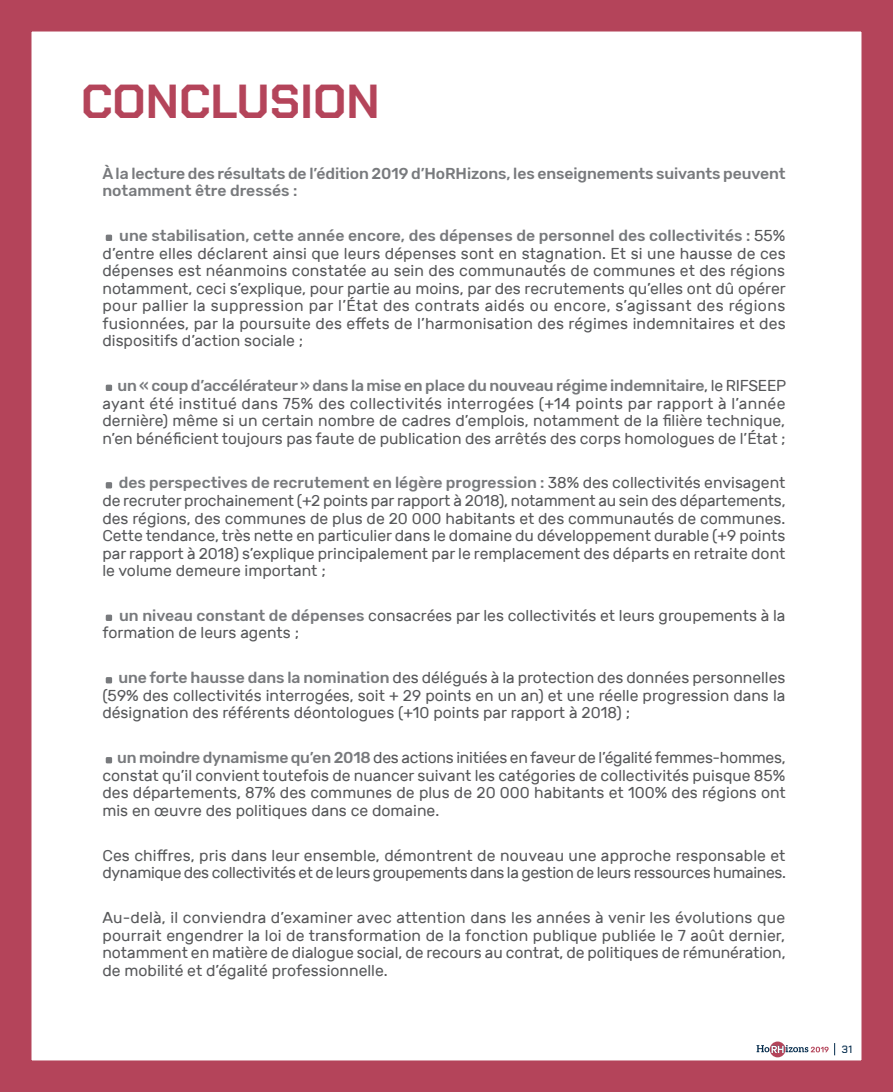
<style>
.page{position:relative;width:893px;height:1092px;background:#fff}
.page>*{position:absolute;margin:0;border:0;box-sizing:border-box;transform-origin:0 0}
.t1{font:52.5px "Rubik";color:#787a7d}
.t2{font:700 47.6px "Chakra Petch";color:#b4445a}
.t3{font:15.75px/17.5px "Rubik";color:#57585a;text-align:justify}
.t4{font:15.75px/17.5px "Rubik";letter-spacing:-.02em;color:#57585a}
.t5{font:500 15.75px/17.5px "Rubik";letter-spacing:-.005em;color:#787a7d}
.t6{font:500 10.5px "Chakra Petch";color:#02294a}
.s1{font-weight:500;color:#787a7d}
</style>
<div class="page">
<div style="left:0;top:0;width:893px;height:1091px;border:32px solid #b4445a"></div>
<div style="left:0;top:0;width:893px;height:13px;background:#b4445a"></div>
<div style="left:0;top:1078px;width:893px;height:13px;background:#b4445a"></div>
<div style="left:880px;top:0;width:13px;height:1091px;background:#b4445a"></div>
<div style="left:770px;top:1041px;width:15px;height:16px;background:#b4445a;border-radius:50%"></div>
<svg style="left:756px;top:1042px;width:79px;height:13px"></svg>
<h2 class="t2" style="left:81px;top:73px;width:300px">CONCLUSION</h2>
<p class="t5" style="left:102px;top:165px;width:684px">À la lecture des résultats de l’édition 2019 d’HoRHizons, les enseignements suivants peuvent notamment être dressés :</p>
<h1 class="t1" style="left:102px;top:194px;width:14px">.</h1>
<p class="t3" style="left:102px;top:227px;width:685px;text-indent:17px"><span class="s1">une stabilisation, cette année encore, des dépenses de personnel des collectivités :</span> 55% d’entre elles déclarent ainsi que leurs dépenses sont en stagnation. Et si une hausse de ces dépenses est néanmoins constatée au sein des communautés de communes et des régions notamment, ceci s’explique, pour partie au moins, par des recrutements qu’elles ont dû opérer pour pallier la suppression par l’État des contrats aidés ou encore, s’agissant des régions fusionnées, par la poursuite des effets de l’harmonisation des régimes indemnitaires et des dispositifs d’action sociale ;</p>
<h1 class="t1" style="left:102px;top:344px;width:14px">.</h1>
<p class="t3" style="left:102px;top:377px;width:685px;text-indent:15px"><span class="s1">un « coup d’accélérateur » dans la mise en place du nouveau régime indemnitaire</span>, le RIFSEEP ayant été institué dans 75% des collectivités interrogées (+14 points par rapport à l’année dernière) même si un certain nombre de cadres d’emplois, notamment de la filière technique, n’en bénéficient toujours pas faute de publication des arrêtés des corps homologues de l’État ;</p>
<h1 class="t1" style="left:102px;top:441px;width:14px">.</h1>
<p class="t3" style="left:102px;top:474px;width:685px;text-indent:16px"><span class="s1">des perspectives de recrutement en légère progression :</span> 38% des collectivités envisagent de recruter prochainement (+2 points par rapport à 2018), notamment au sein des départements, des régions, des communes de plus de 20 000 habitants et des communautés de communes.<br>Cette tendance, très nette en particulier dans le domaine du développement durable (+9 points par rapport à 2018) s’explique principalement par le remplacement des départs en retraite dont le volume demeure important ;</p>
<h1 class="t1" style="left:102px;top:573px;width:14px">.</h1>
<p class="t3" style="left:102px;top:607px;width:685px;text-indent:17px"><span class="s1">un niveau constant de dépenses</span> consacrées par les collectivités et leurs groupements à la formation de leurs agents ;</p>
<h1 class="t1" style="left:102px;top:636px;width:14px">.</h1>
<p class="t3" style="left:102px;top:669px;width:684px;text-indent:16px"><span class="s1">une forte hausse dans la nomination</span> des délégués à la protection des données personnelles (59% des collectivités interrogées, soit + 29 points en un an) et une réelle progression dans la désignation des référents déontologues (+10 points par rapport à 2018) ;</p>
<h1 class="t1" style="left:102px;top:716px;width:14px">.</h1>
<p class="t3" style="left:102px;top:749px;width:685px;text-indent:15px"><span class="s1">un moindre dynamisme qu’en 2018</span> des actions initiées en faveur de l’égalité femmes-hommes, constat qu’il convient toutefois de nuancer suivant les catégories de collectivités puisque 85% des départements, 87% des communes de plus de 20 000 habitants et 100% des régions ont mis en œuvre des politiques dans ce domaine.</p>
<p class="t4" style="left:102px;top:846px;width:685px">Ces chiffres, pris dans leur ensemble, démontrent de nouveau une approche responsable et dynamique des collectivités et de leurs groupements dans la gestion de leurs ressources humaines.</p>
<p class="t3" style="left:102px;top:909px;width:685px">Au-delà, il conviendra d’examiner avec attention dans les années à venir les évolutions que pourrait engendrer la loi de transformation de la fonction publique publiée le 7 août dernier, notamment en matière de dialogue social, de recours au contrat, de politiques de rémunération, de mobilité et d’égalité professionnelle.</p>
<p class="t6" style="left:842px;top:1042px;width:12px">31</p>
</div>
